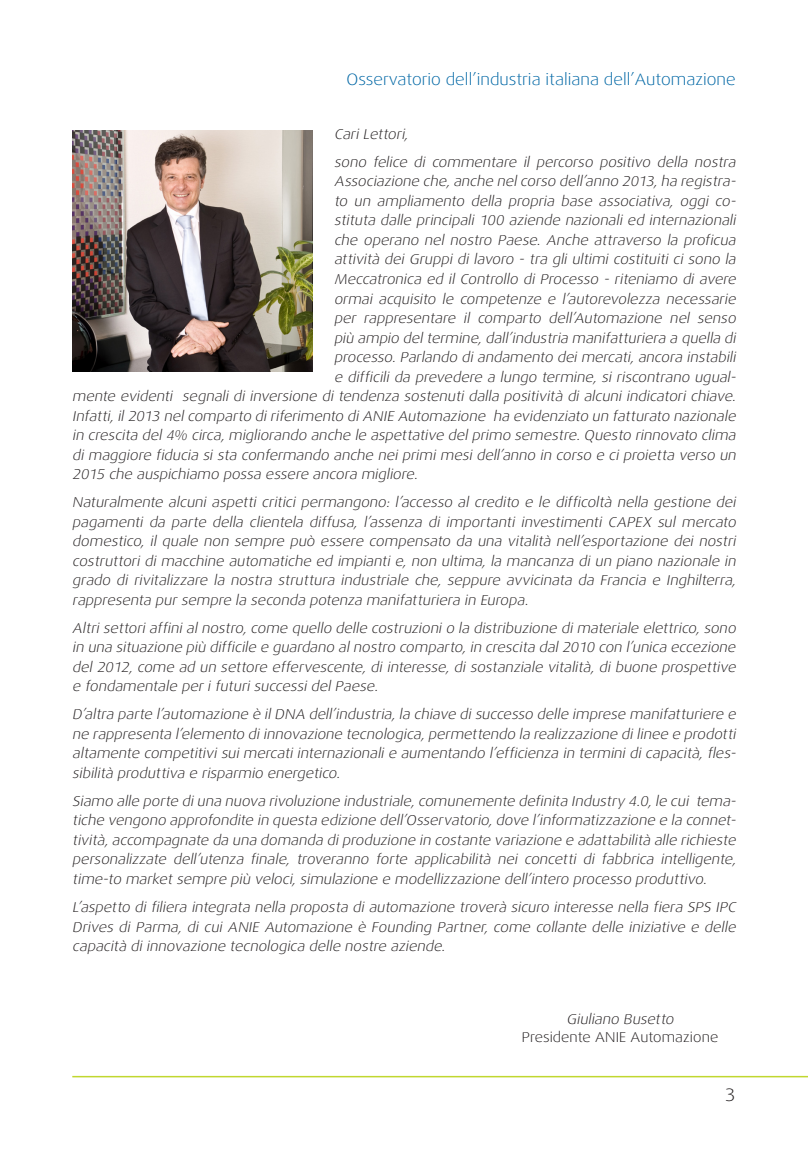
<style>
.page{position:relative;width:808px;height:1149px;background:#fff}
.page>*{position:absolute;margin:0;border:0;box-sizing:border-box;transform-origin:0 0}
.t1{font:300 18px "Dax Wide";color:#231f20}
.t2{font:300 16.5px "Dax Wide";color:#0067a5}
.t3{font:italic 300 14.25px/19.5px "Dax Wide";color:#231f20;text-align:justify}
.t4{font:300 14.25px "Dax Wide";letter-spacing:.005em;color:#231f20}
</style>
<div class="page">
<hr style="left:72px;top:1075px;width:736px;height:1px;background:#c1d72f">
<img style="left:72px;top:131px;width:241px;height:240px">
<p class="t2" style="left:346px;top:70px;width:391px">Osservatorio dell’industria italiana dell’Automazione</p>
<p class="t3" style="left:334px;top:124px;width:78px">Cari Lettori,</p>
<p class="t3" style="left:334px;top:152px;width:406px">sono felice di commentare il percorso positivo della nostra</p>
<p class="t3" style="left:334px;top:172px;width:406px">Associazione che,anche nelcorso dell’anno 2013,ha registra-</p>
<p class="t3" style="left:334px;top:191px;width:406px">to un ampliamento della propria base associativa, oggi co-</p>
<p class="t3" style="left:334px;top:211px;width:406px">stituta dalle principali 100 aziende nazionali ed internazionali</p>
<p class="t3" style="left:334px;top:230px;width:406px">che operano nel nostro Paese. Anche attraverso la proficua</p>
<p class="t3" style="left:334px;top:250px;width:406px">attività dei Gruppi di lavoro - tra gli ultimi costituiti ci sono la</p>
<p class="t3" style="left:334px;top:269px;width:406px">Meccatronica ed il Controllo di Processo - riteniamo di avere</p>
<p class="t3" style="left:334px;top:289px;width:406px">ormai acquisito le competenze e l’autorevolezza necessarie</p>
<p class="t3" style="left:334px;top:308px;width:406px">per rappresentare il comparto dell’Automazione nel senso</p>
<p class="t3" style="left:334px;top:328px;width:406px">più ampio del termine, dall’industria manifatturiera a quella di</p>
<p class="t3" style="left:334px;top:347px;width:406px">processo. Parlando di andamento dei mercati, ancora instabili</p>
<p class="t3" style="left:334px;top:367px;width:406px">e difficili da prevedere a lungo termine, si riscontrano ugual-</p>
<p class="t3" style="left:72px;top:386px;width:668px">mente evidenti segnali di inversione di tendenza sostenuti dalla positività di alcuni indicatori chiave.</p>
<p class="t3" style="left:72px;top:406px;width:668px">Infatti, il 2013 nel comparto di riferimento di ANIE Automazione ha evidenziato un fatturato nazionale</p>
<p class="t3" style="left:72px;top:425px;width:668px">in crescita del 4% circa, migliorando anche le aspettative del primo semestre. Questo rinnovato clima</p>
<p class="t3" style="left:72px;top:445px;width:668px">di maggiore fiducia si sta confermando anche nei primi mesi dell’anno in corso e ci proietta verso un</p>
<p class="t3" style="left:72px;top:464px;width:350px">2015 che auspichiamo possa essere ancora migliore.</p>
<p class="t3" style="left:72px;top:492px;width:668px">Naturalmente alcuni aspetti critici permangono: l’accesso al credito e le difficoltà nella gestione dei pagamenti da parte della clientela diffusa, l’assenza di importanti investimenti CAPEX sul mercato domestico, il quale non sempre può essere compensato da una vitalità nell’esportazione dei nostri costruttori di macchine automatiche ed impianti e, non ultima, la mancanza di un piano nazionale in grado di rivitalizzare la nostra struttura industriale che, seppure avvicinata da Francia e Inghilterra, rappresenta pur sempre la seconda potenza manifatturiera in Europa.</p>
<p class="t3" style="left:72px;top:618px;width:668px">Altri settori affini al nostro, come quello delle costruzioni o la distribuzione di materiale elettrico, sono in una situazione più difficile e guardano al nostro comparto, in crescita dal 2010 con l’unica eccezione del 2012, come ad un settore effervescente, di interesse, di sostanziale vitalità, di buone prospettive e fondamentale per i futuri successi del Paese.</p>
<p class="t3" style="left:72px;top:704px;width:668px">D’altra parte l’automazione è il DNA dell’industria, la chiave di successo delle imprese manifatturiere e ne rappresenta l’elemento di innovazione tecnologica, permettendo la realizzazione di linee e prodotti altamente competitivi sui mercati internazionali e aumentando l’efficienza in termini di capacità, fles&shy;sibilità produttiva e risparmio energetico.</p>
<p class="t3" style="left:72px;top:791px;width:668px">Siamo alle porte diuna nuova rivoluzione industriale,comunemente definita Industry 4.0,le cui tema&shy;tiche vengono approfondite in questa edizione dell’Osservatorio, dove l’informatizzazione e la connet&shy;tività, accompagnate da una domanda di produzione in costante variazione e adattabilità alle richieste personalizzate dell’utenza finale, troveranno forte applicabilità nei concetti di fabbrica intelligente, time-to market sempre più veloci, simulazione e modellizzazione dell’intero processo produttivo.</p>
<p class="t3" style="left:72px;top:897px;width:668px">L’aspetto di filiera integrata nella proposta di automazione troverà sicuro interesse nella fiera SPS IPC Drives di Parma, di cui ANIE Automazione è Founding Partner, come collante delle iniziative e delle capacità di innovazione tecnologica delle nostre aziende.</p>
<p class="t3" style="left:566px;top:1008px;width:111px">Giuliano Busetto</p>
<p class="t4" style="left:522px;top:1028px;width:198px">Presidente ANIE Automazione</p>
<p class="t1" style="left:725px;top:1084px;width:12px">3</p>
</div>
